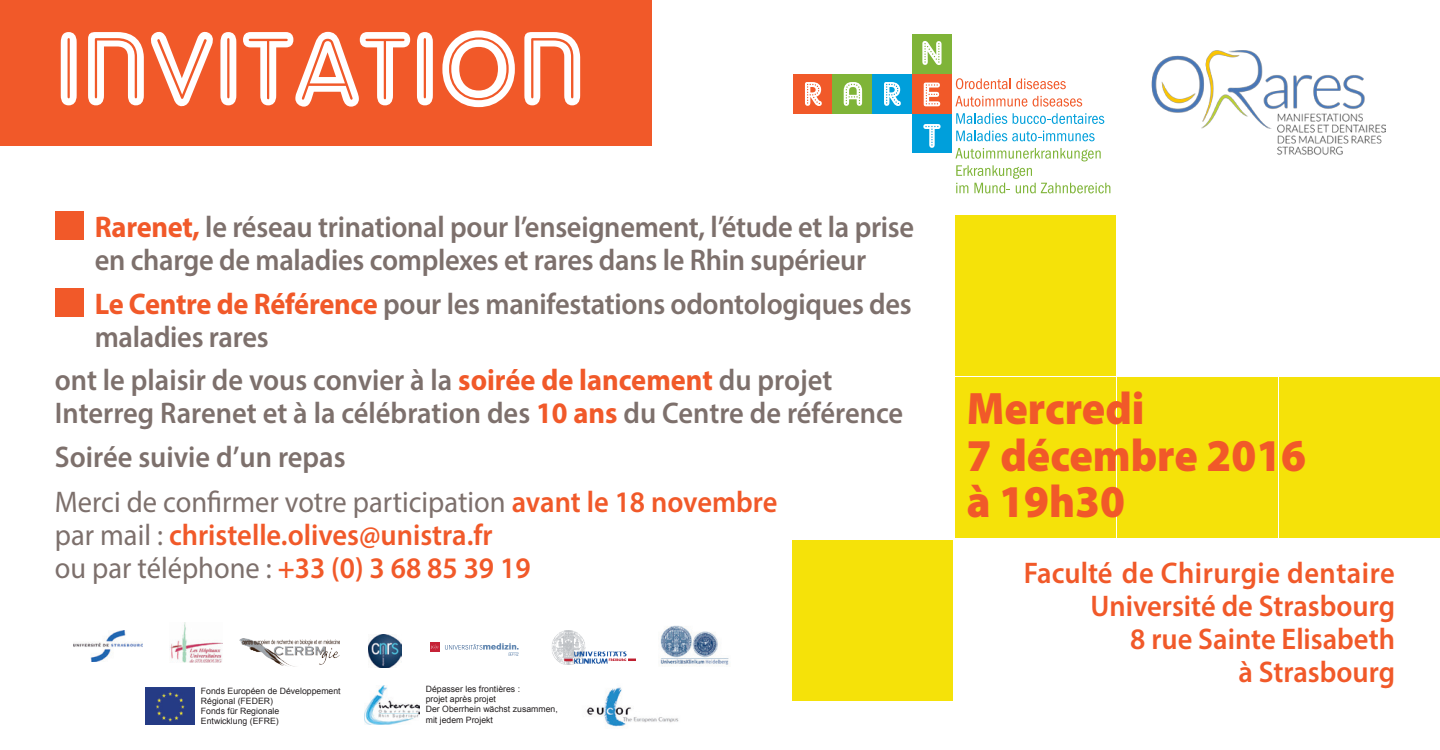
<style>
.page{position:relative;width:1440px;height:750px;background:#fff}
.page>*{position:absolute;margin:0;border:0;box-sizing:border-box;transform-origin:0 0}
.t1{font:103.05px "Adam Gorry Inline";color:#fff;scale:.95 1}
.t2{font:900 45.75px/46.5px "Myriad Pro";color:#f15929;scale:.95 1}
.t3{font:600 30px/33px "Myriad Pro";letter-spacing:-.01em;color:#7d706c;scale:.95 1}
.t4{font:600 30px/33px "Myriad Pro";color:#f15929;text-align:right;scale:.95 1}
.t5{font:8.7px/10.2px "Arial";color:#231f20}
.s1{font-weight:700;color:#f15929}
.s2{font-weight:400;color:#7d706c}
</style>
<div class="page">
<div style="left:0;top:0;width:652px;height:146px;background:#f15929"></div>
<div style="left:1280px;top:378px;width:160px;height:160px;background:#f5e209"></div>
<div style="left:1117px;top:378px;width:161px;height:160px;background:#f5e209"></div>
<div style="left:955px;top:215px;width:160px;height:161px;background:#f5e209"></div>
<div style="left:955px;top:378px;width:160px;height:160px;background:#f5e209"></div>
<div style="left:793px;top:540px;width:160px;height:160px;background:#f5e209"></div>
<svg style="left:956px;top:78px;width:110px;height:11px"></svg>
<svg style="left:955px;top:96px;width:72px;height:11px"></svg>
<svg style="left:1033px;top:96px;width:49px;height:11px"></svg>
<svg style="left:956px;top:113px;width:51px;height:11px"></svg>
<svg style="left:1013px;top:113px;width:91px;height:11px"></svg>
<svg style="left:956px;top:131px;width:139px;height:10px"></svg>
<svg style="left:955px;top:148px;width:155px;height:45px"></svg>
<div style="left:793px;top:74px;width:39px;height:39px;background:#f15929"></div>
<div style="left:832px;top:74px;width:40px;height:39px;background:#7fb438"></div>
<div style="left:912px;top:34px;width:40px;height:40px;background:#7fb438"></div>
<div style="left:912px;top:113px;width:40px;height:40px;background:#009fdb"></div>
<div style="left:872px;top:74px;width:40px;height:39px;background:#009fdb"></div>
<div style="left:912px;top:74px;width:40px;height:39px;background:#f15929"></div>
<svg style="left:805px;top:82px;width:17px;height:24px"></svg>
<svg style="left:844px;top:82px;width:18px;height:24px"></svg>
<svg style="left:884px;top:82px;width:17px;height:24px"></svg>
<svg style="left:922px;top:41px;width:20px;height:24px"></svg>
<svg style="left:924px;top:83px;width:16px;height:23px"></svg>
<svg style="left:923px;top:124px;width:18px;height:24px"></svg>
<img style="left:1151px;top:50px;width:235px;height:105px">
<img style="left:239px;top:639px;width:100px;height:27px">
<img style="left:660px;top:625px;width:69px;height:41px">
<img style="left:552px;top:631px;width:84px;height:33px">
<svg style="left:445px;top:643px;width:74px;height:13px"></svg>
<div style="left:430px;top:642px;width:9px;height:10px;background:#c52337"></div>
<svg style="left:431px;top:644px;width:7px;height:6px"></svg>
<img style="left:368px;top:634px;width:34px;height:34px">
<img style="left:170px;top:623px;width:52px;height:40px">
<img style="left:73px;top:630px;width:69px;height:32px">
<img style="left:145px;top:688px;width:50px;height:36px">
<img style="left:364px;top:686px;width:55px;height:38px">
<img style="left:586px;top:687px;width:93px;height:40px">
<div style="left:55px;top:212px;width:29px;height:28px;background:#f15929"></div>
<div style="left:55px;top:288px;width:29px;height:29px;background:#f15929"></div>
<p class="t1" style="left:55px;top:9px;width:560px">INVITATION</p>
<p class="t3" style="left:95px;top:210px;width:864px"><span class="s1">Rarenet,</span> le réseau trinational pour l’enseignement, l’étude et la prise en charge de maladies complexes et rares dans le Rhin supérieur</p>
<p class="t3" style="left:95px;top:287px;width:862px"><span class="s1">Le Centre de Référence</span> pour les manifestations odontologiques des maladies rares</p>
<p class="t3" style="left:55px;top:363px;width:895px">ont le plaisir de vous convier à la <span class="s1">soirée de lancement</span> du projet<br>Interreg Rarenet et à la célébration des <span class="s1">10 ans</span> du Centre de référence</p>
<p class="t3" style="left:55px;top:440px;width:308px">Soirée suivie d’un repas</p>
<p class="t4" style="left:55px;top:485px;width:762px;text-align:left"><span class="s2">Merci de confirmer votre participation</span> avant le 18 novembre <span class="s2">par mail :</span> christelle.olives@unistra.fr<br><span class="s2">ou par téléphone :</span> +33 (0) 3 68 85 39 19</p>
<p class="t5" style="left:201px;top:686px;width:141px">Fonds Européen de Développement<br>Régional (FEDER)<br>Fonds für Regionale<br>Entwicklung (EFRE)</p>
<p class="t5" style="left:426px;top:684px;width:133px">Dépasser les frontières :<br>projet après projet<br>Der Oberrhein wächst zusammen, mit jedem Projekt</p>
<p class="t2" style="left:967px;top:386px;width:359px">Mercredi<br>7 décembre 2016 à 19h30</p>
<p class="t4" style="left:1024px;top:556px;width:392px">Faculté de Chirurgie dentaire<br>Université de Strasbourg</p>
<p class="t4" style="left:1130px;top:622px;width:280px">8 rue Sainte Elisabeth à Strasbourg</p>
</div>
